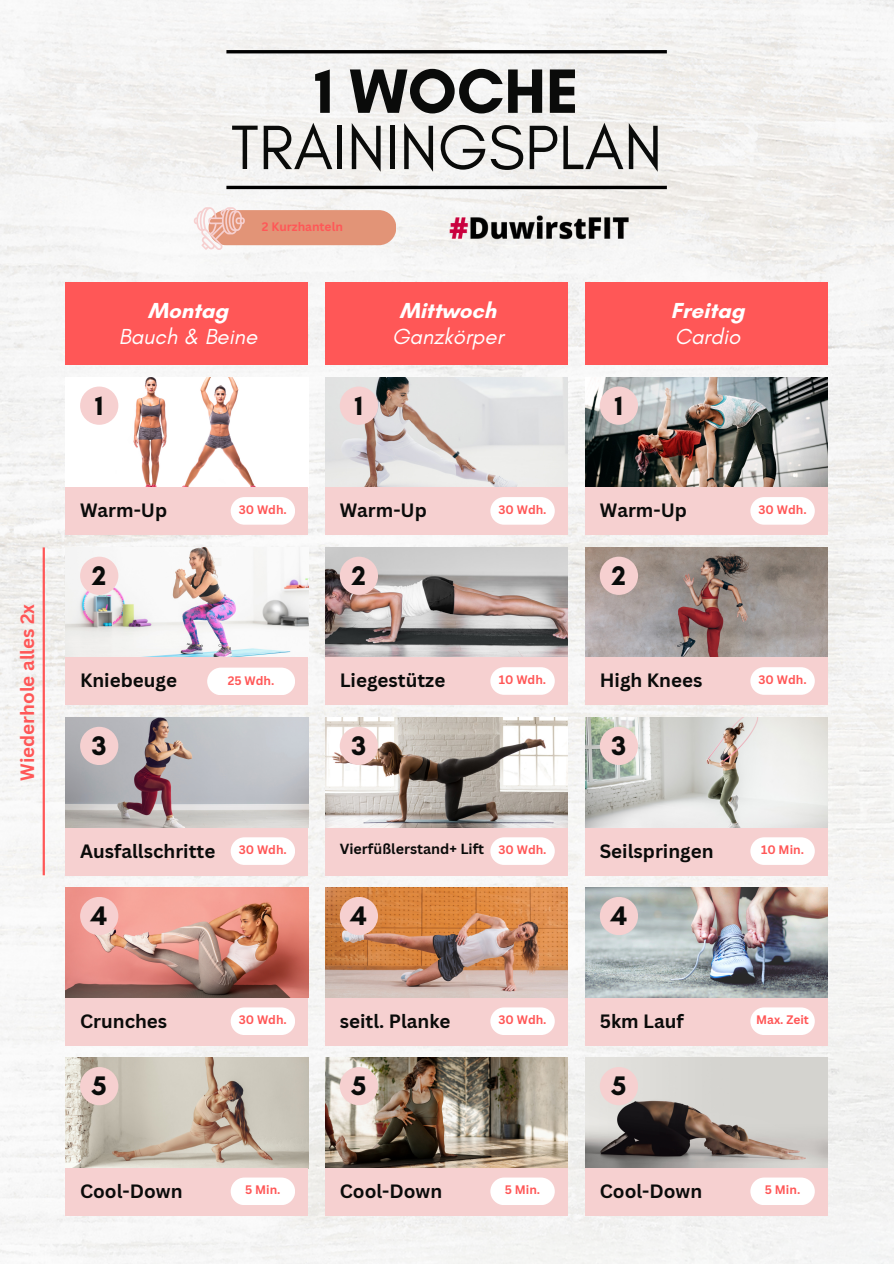
<style>
.page{position:relative;width:894px;height:1264px;background:#fff}
.page>*{position:absolute;margin:0;border:0;box-sizing:border-box;transform-origin:0 0}
.t1{font:63.75px/56.2px "Glacial Indifference";color:#0a0b0a;text-align:center}
.t2{font:700 27.3px "Glacial Indifference";color:#0a0b0a}
.t3{font:italic 22.2px/25.8px "Glacial Indifference";color:#fff;text-align:center}
.t4{font:700 22.2px/25.8px "Glacial Indifference";color:#fff}
.t5{font:700 18.75px "Canva Sans";color:#0a0b0a}
.t6{font:700 18.75px "Canva Sans";color:#ff5757}
.t7{font:700 14.25px "Canva Sans";color:#0a0b0a}
.t8{font:700 12px "Canva Sans";color:#ff5757}
.s1{font-weight:700}
.s2{font-weight:700;font-style:normal}
.s3{font-weight:400;font-style:italic}
</style>
<div class="page">
<img style="left:0;top:0;width:893px;height:1263px">
<img style="left:66px;top:377px;width:242px;height:110px">
<img style="left:66px;top:547px;width:242px;height:110px">
<img style="left:66px;top:717px;width:242px;height:110px">
<img style="left:66px;top:887px;width:242px;height:110px">
<img style="left:66px;top:1057px;width:242px;height:110px">
<img style="left:325px;top:377px;width:242px;height:110px">
<img style="left:325px;top:547px;width:242px;height:110px">
<img style="left:325px;top:717px;width:242px;height:110px">
<img style="left:325px;top:887px;width:242px;height:110px">
<img style="left:325px;top:1057px;width:242px;height:110px">
<img style="left:585px;top:377px;width:242px;height:110px">
<img style="left:585px;top:547px;width:242px;height:110px">
<img style="left:585px;top:717px;width:242px;height:110px">
<img style="left:585px;top:887px;width:242px;height:110px">
<img style="left:585px;top:1057px;width:242px;height:110px">
<hr style="left:226px;top:50px;width:440px;height:3px;background:#000">
<hr style="left:226px;top:186px;width:440px;height:3px;background:#000">
<div style="left:66px;top:487px;width:242px;height:48px;background:#f6d0d0"></div>
<div style="left:66px;top:657px;width:242px;height:48px;background:#f6d0d0"></div>
<div style="left:66px;top:827px;width:242px;height:48px;background:#f6d0d0"></div>
<div style="left:66px;top:997px;width:242px;height:48px;background:#f6d0d0"></div>
<div style="left:66px;top:1167px;width:242px;height:48px;background:#f6d0d0"></div>
<div style="left:325px;top:487px;width:242px;height:48px;background:#f6d0d0"></div>
<div style="left:325px;top:657px;width:242px;height:48px;background:#f6d0d0"></div>
<div style="left:325px;top:827px;width:242px;height:48px;background:#f6d0d0"></div>
<div style="left:325px;top:997px;width:242px;height:48px;background:#f6d0d0"></div>
<div style="left:325px;top:1167px;width:242px;height:48px;background:#f6d0d0"></div>
<div style="left:585px;top:487px;width:242px;height:48px;background:#f6d0d0"></div>
<div style="left:585px;top:657px;width:242px;height:48px;background:#f6d0d0"></div>
<div style="left:585px;top:827px;width:242px;height:48px;background:#f6d0d0"></div>
<div style="left:585px;top:997px;width:242px;height:48px;background:#f6d0d0"></div>
<div style="left:585px;top:1167px;width:242px;height:48px;background:#f6d0d0"></div>
<div style="left:80px;top:386px;width:38px;height:39px;background:#f6d0d0;border-radius:50%"></div>
<div style="left:80px;top:556px;width:38px;height:39px;background:#f6d0d0;border-radius:50%"></div>
<div style="left:80px;top:726px;width:38px;height:39px;background:#f6d0d0;border-radius:50%"></div>
<div style="left:80px;top:896px;width:38px;height:39px;background:#f6d0d0;border-radius:50%"></div>
<div style="left:80px;top:1066px;width:38px;height:39px;background:#f6d0d0;border-radius:50%"></div>
<div style="left:339px;top:386px;width:39px;height:39px;background:#f6d0d0;border-radius:50%"></div>
<div style="left:339px;top:556px;width:39px;height:39px;background:#f6d0d0;border-radius:50%"></div>
<div style="left:339px;top:726px;width:39px;height:39px;background:#f6d0d0;border-radius:50%"></div>
<div style="left:339px;top:896px;width:39px;height:39px;background:#f6d0d0;border-radius:50%"></div>
<div style="left:339px;top:1066px;width:39px;height:39px;background:#f6d0d0;border-radius:50%"></div>
<div style="left:599px;top:386px;width:39px;height:39px;background:#f6d0d0;border-radius:50%"></div>
<div style="left:599px;top:556px;width:39px;height:39px;background:#f6d0d0;border-radius:50%"></div>
<div style="left:599px;top:726px;width:39px;height:39px;background:#f6d0d0;border-radius:50%"></div>
<div style="left:599px;top:896px;width:39px;height:39px;background:#f6d0d0;border-radius:50%"></div>
<div style="left:599px;top:1066px;width:39px;height:39px;background:#f6d0d0;border-radius:50%"></div>
<div style="left:230px;top:497px;width:65px;height:27px;background:#fff;border-radius:14px"></div>
<div style="left:207px;top:667px;width:88px;height:28px;background:#fff;border-radius:14px"></div>
<div style="left:230px;top:837px;width:65px;height:28px;background:#fff;border-radius:14px"></div>
<div style="left:230px;top:1007px;width:65px;height:28px;background:#fff;border-radius:14px"></div>
<div style="left:230px;top:1177px;width:65px;height:28px;background:#fff;border-radius:14px"></div>
<div style="left:490px;top:497px;width:64px;height:27px;background:#fff;border-radius:14px"></div>
<div style="left:490px;top:667px;width:64px;height:27px;background:#fff;border-radius:14px"></div>
<div style="left:490px;top:837px;width:64px;height:28px;background:#fff;border-radius:14px"></div>
<div style="left:490px;top:1007px;width:64px;height:28px;background:#fff;border-radius:14px"></div>
<div style="left:490px;top:1177px;width:64px;height:28px;background:#fff;border-radius:14px"></div>
<div style="left:750px;top:497px;width:64px;height:27px;background:#fff;border-radius:14px"></div>
<div style="left:750px;top:667px;width:64px;height:27px;background:#fff;border-radius:14px"></div>
<div style="left:750px;top:837px;width:64px;height:28px;background:#fff;border-radius:14px"></div>
<div style="left:750px;top:1007px;width:64px;height:28px;background:#fff;border-radius:14px"></div>
<div style="left:750px;top:1177px;width:64px;height:28px;background:#fff;border-radius:14px"></div>
<div style="left:585px;top:282px;width:242px;height:83px;background:#ff5757"></div>
<div style="left:326px;top:282px;width:241px;height:83px;background:#ff5757"></div>
<div style="left:66px;top:282px;width:242px;height:83px;background:#ff5757"></div>
<hr style="left:43px;top:547px;width:2px;height:328px;background:#ff5757">
<div style="left:208px;top:210px;width:188px;height:35px;background:#e29477;border-radius:18px"></div>
<svg style="left:183px;top:191px;width:66px;height:66px"></svg>
<img style="left:446px;top:213px;width:185px;height:29px">
<h3 class="t6" style="left:14px;top:781px;width:178px;rotate:-90deg">Wiederhole alles 2x</h3>
<p class="t1" style="left:231px;top:62px;width:433px"><span class="s1">1 WOCHE<br></span>TRAININGSPLAN</p>
<p class="t8" style="left:262px;top:219px;width:82px">2 Kurzhanteln</p>
<h3 class="t3" style="left:119px;top:297px;width:140px"><span class="s2">Montag<br></span>Bauch &amp; Beine</h3>
<h1 class="t2" style="left:95px;top:388px;width:10px">1</h1>
<h2 class="t2" style="left:355px;top:388px;width:10px">1</h2>
<p class="t3" style="left:392px;top:297px;width:113px"><span class="s2">Mittwoch<br></span>Ganzkörper</p>
<p class="t2" style="left:614px;top:388px;width:10px">1</p>
<p class="t4" style="left:670px;top:297px;width:75px">Freitag<br><span class="s3">Cardio</span></p>
<p class="t5" style="left:80px;top:497px;width:89px">Warm-Up</p>
<h4 class="t8" style="left:239px;top:501px;width:50px">30 Wdh.</h4>
<h3 class="t5" style="left:339px;top:497px;width:89px">Warm-Up</h3>
<p class="t8" style="left:498px;top:501px;width:50px">30 Wdh.</p>
<p class="t5" style="left:599px;top:497px;width:89px">Warm-Up</p>
<h3 class="t8" style="left:758px;top:501px;width:50px">30 Wdh.</h3>
<p class="t2" style="left:92px;top:558px;width:16px">2</p>
<p class="t2" style="left:352px;top:558px;width:16px">2</p>
<h3 class="t2" style="left:611px;top:558px;width:16px">2</h3>
<p class="t5" style="left:80px;top:667px;width:98px">Kniebeuge</p>
<p class="t8" style="left:228px;top:671px;width:48px">25 Wdh.</p>
<h2 class="t5" style="left:339px;top:667px;width:107px">Liegestütze</h2>
<h3 class="t8" style="left:498px;top:671px;width:49px">10 Wdh.</h3>
<p class="t5" style="left:599px;top:667px;width:104px">High Knees</p>
<p class="t8" style="left:758px;top:671px;width:50px">30 Wdh.</p>
<p class="t2" style="left:92px;top:729px;width:16px">3</p>
<p class="t2" style="left:351px;top:729px;width:16px">3</p>
<p class="t2" style="left:611px;top:729px;width:16px">3</p>
<h3 class="t5" style="left:80px;top:837px;width:137px">Ausfallschritte</h3>
<p class="t8" style="left:239px;top:841px;width:50px">30 Wdh.</p>
<p class="t7" style="left:339px;top:838px;width:146px">Vierfüßlerstand+ Lift</p>
<h2 class="t8" style="left:498px;top:841px;width:50px">30 Wdh.</h2>
<h3 class="t5" style="left:599px;top:837px;width:115px">Seilspringen</h3>
<p class="t8" style="left:760px;top:841px;width:44px">10 Min.</p>
<p class="t2" style="left:91px;top:899px;width:18px">4</p>
<h3 class="t2" style="left:350px;top:899px;width:18px">4</h3>
<p class="t2" style="left:610px;top:899px;width:18px">4</p>
<p class="t5" style="left:80px;top:1007px;width:89px">Crunches</p>
<h3 class="t8" style="left:239px;top:1011px;width:50px">30 Wdh.</h3>
<p class="t5" style="left:339px;top:1007px;width:112px">seitl. Planke</p>
<p class="t8" style="left:498px;top:1011px;width:50px">30 Wdh.</p>
<p class="t5" style="left:599px;top:1007px;width:85px">5km Lauf</p>
<h3 class="t8" style="left:756px;top:1011px;width:54px">Max. Zeit</h3>
<h3 class="t2" style="left:92px;top:1069px;width:16px">5</h3>
<p class="t2" style="left:351px;top:1069px;width:16px">5</p>
<h3 class="t2" style="left:611px;top:1069px;width:16px">5</h3>
<p class="t5" style="left:80px;top:1177px;width:104px">Cool-Down</p>
<p class="t8" style="left:245px;top:1181px;width:37px">5 Min.</p>
<h3 class="t5" style="left:339px;top:1177px;width:104px">Cool-Down</h3>
<p class="t8" style="left:504px;top:1181px;width:37px">5 Min.</p>
<p class="t5" style="left:599px;top:1177px;width:104px">Cool-Down</p>
<p class="t8" style="left:764px;top:1181px;width:37px">5 Min.</p>
</div>
